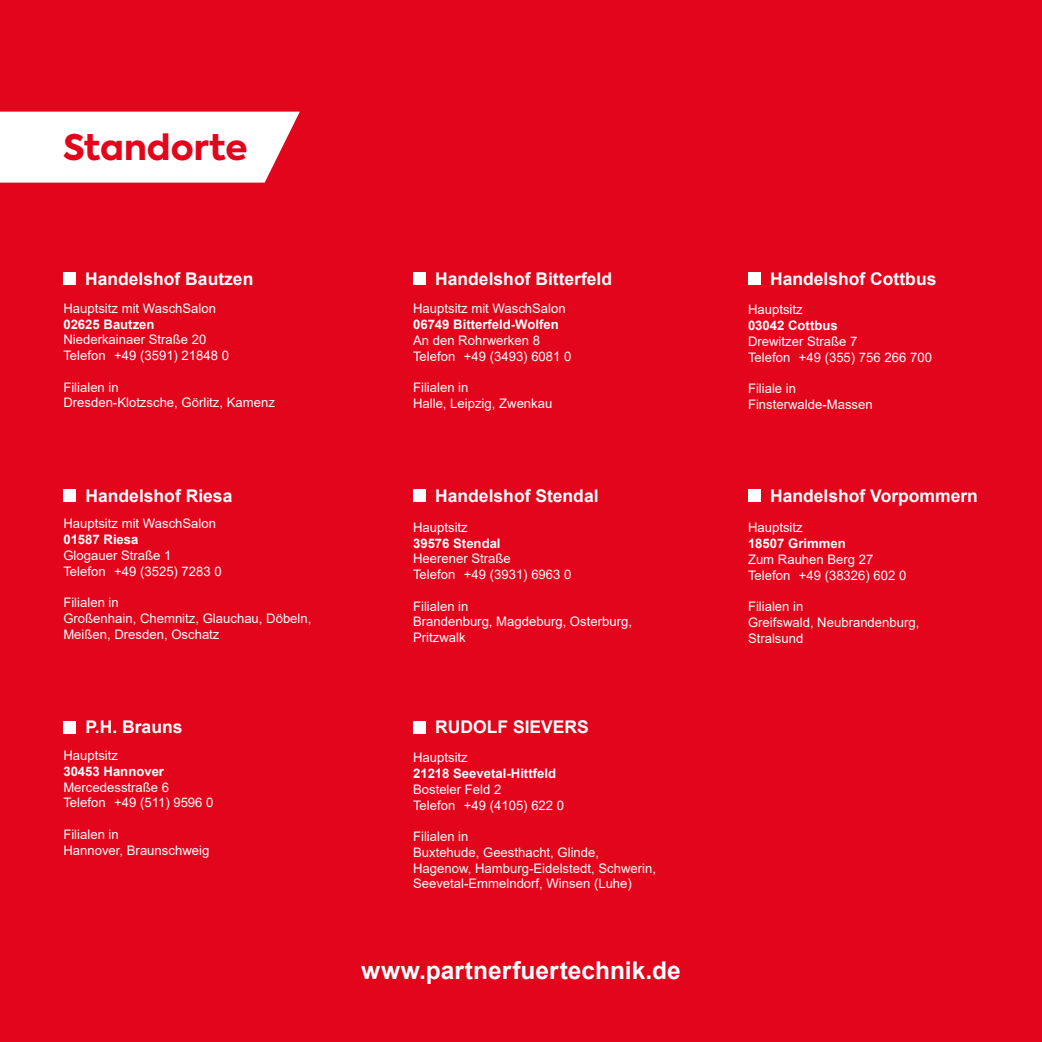
<style>
.page{position:relative;width:1042px;height:1042px;background:#e3051b}
.page>*{position:absolute;margin:0;border:0;box-sizing:border-box;transform-origin:0 0}
.t1{font:800 35px "Axiforma";color:#e3051b}
.t2{font:700 24.5px "Arial";color:#fff}
.t3{font:700 17.5px "Arial";color:#fff}
.t4{font:13.12px/15.8px "Arial";color:#fff}
.t5{font:700 13.12px "Arial";color:#fff}
</style>
<div class="page">
<div style="left:0;top:112px;width:300px;height:71px;background:#fff"></div>
<div style="left:63px;top:273px;width:12px;height:12px;background:#fff"></div>
<div style="left:748px;top:273px;width:12px;height:12px;background:#fff"></div>
<div style="left:63px;top:489px;width:13px;height:12px;background:#fff"></div>
<div style="left:748px;top:489px;width:12px;height:12px;background:#fff"></div>
<div style="left:63px;top:721px;width:13px;height:12px;background:#fff"></div>
<div style="left:413px;top:273px;width:12px;height:12px;background:#fff"></div>
<div style="left:413px;top:489px;width:12px;height:12px;background:#fff"></div>
<div style="left:413px;top:721px;width:12px;height:12px;background:#fff"></div>
<h1 class="t1" style="left:63px;top:123px;width:186px">Standorte</h1>
<h3 class="t3" style="left:85px;top:267px;width:170px">Handelshof Bautzen</h3>
<h3 class="t3" style="left:770px;top:267px;width:168px">Handelshof Cottbus</h3>
<h3 class="t3" style="left:435px;top:267px;width:178px">Handelshof Bitterfeld</h3>
<p class="t4" style="left:63px;top:300px;width:154px">Hauptsitz mit WaschSalon</p>
<p class="t5" style="left:63px;top:315px;width:93px">02625 Bautzen</p>
<p class="t4" style="left:63px;top:332px;width:167px">Niederkainaer Straße 20<br>Telefon +49 (3591) 21848 0</p>
<p class="t4" style="left:63px;top:379px;width:213px">Filialen in<br>Dresden-Klotzsche, Görlitz, Kamenz</p>
<p class="t4" style="left:413px;top:301px;width:154px">Hauptsitz mit WaschSalon</p>
<p class="t5" style="left:413px;top:315px;width:147px">06749 Bitterfeld-Wolfen</p>
<p class="t4" style="left:413px;top:332px;width:160px">An den Rohrwerken 8<br>Telefon +49 (3493) 6081 0</p>
<p class="t4" style="left:413px;top:379px;width:141px">Filialen in<br>Halle, Leipzig, Zwenkau</p>
<p class="t4" style="left:748px;top:302px;width:56px">Hauptsitz</p>
<p class="t5" style="left:748px;top:316px;width:91px">03042 Cottbus</p>
<p class="t4" style="left:748px;top:333px;width:185px">Drewitzer Straße 7<br>Telefon +49 (355) 756 266 700</p>
<p class="t4" style="left:748px;top:381px;width:126px">Filiale in<br>Finsterwalde-Massen</p>
<h3 class="t3" style="left:85px;top:483px;width:148px">Handelshof Riesa</h3>
<h3 class="t3" style="left:770px;top:483px;width:209px">Handelshof Vorpommern</h3>
<h3 class="t3" style="left:435px;top:483px;width:165px">Handelshof Stendal</h3>
<p class="t4" style="left:63px;top:516px;width:154px">Hauptsitz mit WaschSalon</p>
<p class="t5" style="left:63px;top:530px;width:77px">01587 Riesa</p>
<p class="t4" style="left:63px;top:547px;width:160px">Glogauer Straße 1<br>Telefon +49 (3525) 7283 0</p>
<p class="t4" style="left:63px;top:594px;width:250px">Filialen in<br>Großenhain, Chemnitz, Glauchau, Döbeln,<br>Meißen, Dresden, Oschatz</p>
<h3 class="t3" style="left:85px;top:715px;width:98px">P.H. Brauns</h3>
<p class="t4" style="left:63px;top:747px;width:56px">Hauptsitz</p>
<p class="t5" style="left:63px;top:762px;width:102px">30453 Hannover</p>
<p class="t4" style="left:63px;top:779px;width:152px">Mercedesstraße 6<br>Telefon +49 (511) 9596 0</p>
<p class="t4" style="left:63px;top:826px;width:147px">Filialen in<br>Hannover, Braunschweig</p>
<p class="t4" style="left:413px;top:519px;width:56px">Hauptsitz</p>
<p class="t5" style="left:413px;top:534px;width:89px">39576 Stendal</p>
<p class="t4" style="left:413px;top:551px;width:160px">Heerener Straße<br>Telefon +49 (3931) 6963 0</p>
<p class="t4" style="left:413px;top:598px;width:220px">Filialen in<br>Brandenburg, Magdeburg, Osterburg,<br>Pritzwalk</p>
<h3 class="t3" style="left:435px;top:715px;width:155px">RUDOLF SIEVERS</h3>
<p class="t4" style="left:413px;top:750px;width:56px">Hauptsitz</p>
<p class="t5" style="left:413px;top:764px;width:144px">21218 Seevetal-Hittfeld</p>
<p class="t4" style="left:413px;top:781px;width:153px">Bosteler Feld 2<br>Telefon +49 (4105) 622 0</p>
<p class="t4" style="left:413px;top:828px;width:244px">Filialen in<br>Buxtehude, Geesthacht, Glinde,<br>Hagenow, Hamburg-Eidelstedt, Schwerin,<br>Seevetal-Emmelndorf, Winsen (Luhe)</p>
<h2 class="t2" style="left:361px;top:953px;width:321px">www.partnerfuertechnik.de</h2>
<p class="t4" style="left:748px;top:520px;width:56px">Hauptsitz</p>
<p class="t5" style="left:748px;top:534px;width:99px">18507 Grimmen</p>
<p class="t4" style="left:748px;top:551px;width:160px">Zum Rauhen Berg 27<br>Telefon +49 (38326) 602 0</p>
<p class="t4" style="left:748px;top:598px;width:173px">Filialen in<br>Greifswald, Neubrandenburg,<br>Stralsund</p>
</div>
